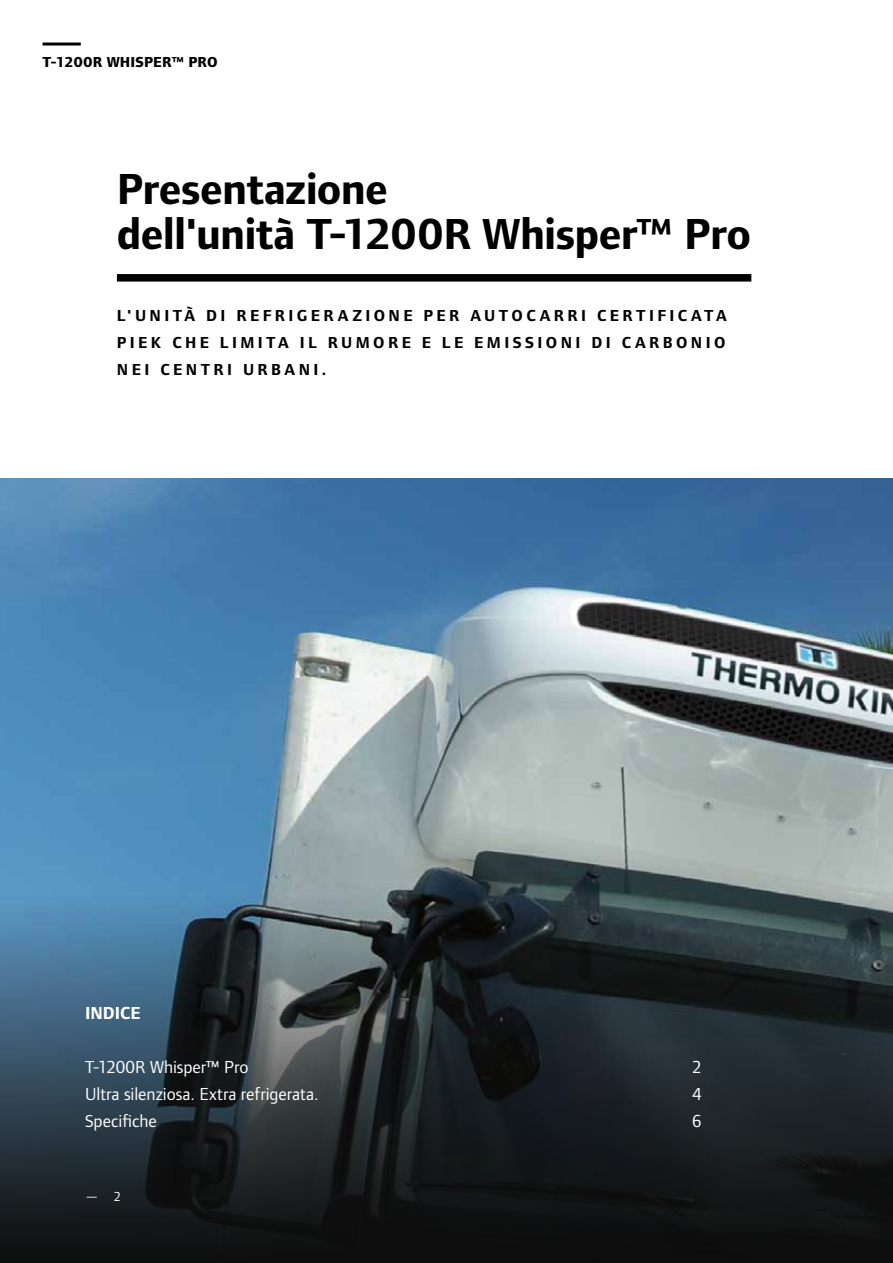
<style>
.page{position:relative;width:893px;height:1263px;background:#fff}
.page>*{position:absolute;margin:0;border:0;box-sizing:border-box;transform-origin:0 0}
.t1{font:700 45px/45px "Foundry Form Sans";letter-spacing:-.015em;color:#000}
.t2{font:18px "Foundry Form Sans";color:#fff}
.t3{font:700 18px "Foundry Form Sans";color:#fff}
.t4{font:700 16.5px/27px "Foundry Form Sans";letter-spacing:.205em;color:#000;text-align:justify}
.t5{font:800 15px "Foundry Form Sans";letter-spacing:.005em;color:#000}
.t6{font:13.5px "Foundry Form Sans";color:#fff}
</style>
<div class="page">
<img style="left:0;top:478px;width:893px;height:415px">
<svg style="left:0;top:893px;width:893px;height:370px;background:#242f35"></svg>
<hr style="left:43px;top:43px;width:38px;height:3px;background:#000">
<div style="left:117px;top:274px;width:634px;height:8px;background:#000"></div>
<p class="t5" style="left:43px;top:53px;width:177px">T-1200R WHISPER™ PRO</p>
<h1 class="t1" style="left:117px;top:167px;width:635px">Presentazione<br>dell'unità T-1200R Whisper™ Pro</h1>
<p class="t4" style="left:117px;top:302px;width:611px">L'UNITÀ DI REFRIGERAZIONE PER AUTOCARRI CERTIFICATA PIEK CHE LIMITA IL RUMORE E LE EMISSIONI DI CARBONIO NEI CENTRI URBANI.</p>
<p class="t3" style="left:85px;top:1002px;width:57px">INDICE</p>
<p class="t2" style="left:85px;top:1056px;width:165px">T-1200R Whisper™ Pro</p>
<p class="t2" style="left:692px;top:1056px;width:11px">2</p>
<p class="t2" style="left:85px;top:1083px;width:235px">Ultra silenziosa. Extra refrigerata.</p>
<p class="t2" style="left:692px;top:1083px;width:11px">4</p>
<p class="t2" style="left:85px;top:1110px;width:73px">Specifiche</p>
<p class="t2" style="left:692px;top:1110px;width:11px">6</p>
<p class="t6" style="left:85px;top:1188px;width:37px">— 2</p>
</div>
